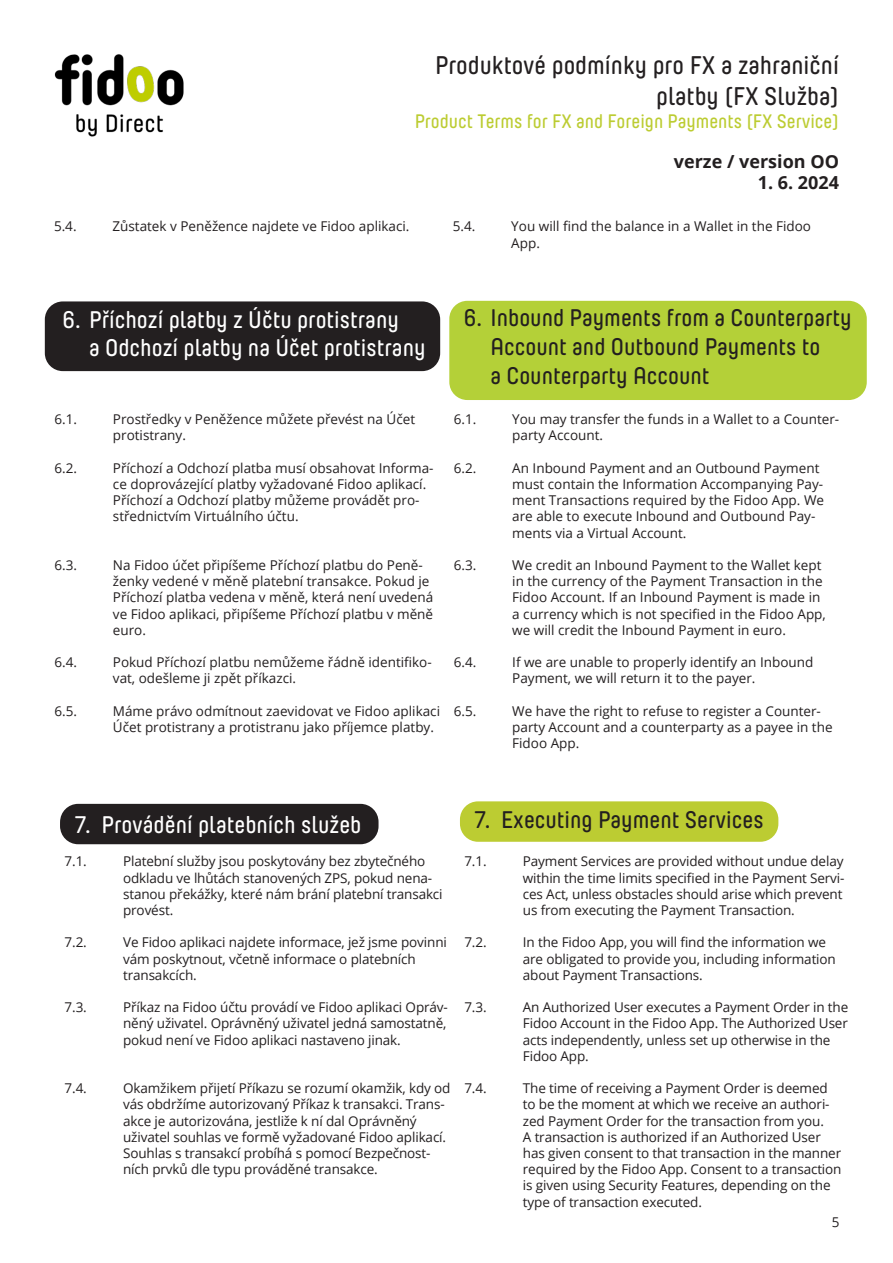
<style>
.page{position:relative;width:893px;height:1263px;background:#fff}
.page>*{position:absolute;margin:0;border:0;box-sizing:border-box;transform-origin:0 0}
.t1{font:600 25.5px/30.6px "Direct Yummo";color:#231f20;text-align:right}
.t2{font:600 24px/28.8px "Direct Yummo";color:#231f20}
.t3{font:600 24px/28.8px "Direct Yummo";color:#fff}
.t4{font:600 19.5px "Direct Yummo";color:#bccc32}
.t5{font:700 18px "Open Sans";color:#231f20}
.t6{font:13.5px/16.2px "Open Sans";letter-spacing:-.01em;color:#231f20}
</style>
<div class="page">
<img style="left:54px;top:54px;width:130px;height:83px">
<div style="left:45px;top:301px;width:395px;height:70px;background:#231f20;border-radius:18px"></div>
<div style="left:449px;top:301px;width:418px;height:99px;background:#b4d038;border-radius:18px"></div>
<div style="left:60px;top:804px;width:319px;height:40px;background:#231f20;border-radius:18px"></div>
<div style="left:460px;top:801px;width:318px;height:41px;background:#bccc32;border-radius:18px"></div>
<h1 class="t1" style="left:435px;top:51px;width:405px">Produktové podmínky pro FX a zahraniční platby (FX Služba)</h1>
<h3 class="t4" style="left:415px;top:111px;width:426px">Product Terms for FX and Foreign Payments (FX Service)</h3>
<h3 class="t5" style="left:674px;top:148px;width:167px">verze / version OO</h3>
<h3 class="t5" style="left:758px;top:170px;width:83px">1. 6. 2024</h3>
<p class="t6" style="left:54px;top:218px;width:24px">5.4.</p>
<p class="t6" style="left:112px;top:218px;width:299px">Zůstatek v Peněžence najdete ve Fidoo aplikaci.</p>
<p class="t6" style="left:453px;top:218px;width:24px">5.4.</p>
<p class="t6" style="left:511px;top:218px;width:301px">You will find the balance in a Wallet in the Fidoo<br>App.</p>
<p class="t3" style="left:89px;top:305px;width:338px;text-indent:-27px">6. Příchozí platby z Účtu protistrany<br>a Odchozí platby na Účet protistrany</p>
<p class="t2" style="left:490px;top:304px;width:363px;text-indent:-27px">6. Inbound Payments from a Counterparty<br>Account and Outbound Payments to<br>a Counterparty Account</p>
<p class="t6" style="left:454px;top:411px;width:24px">6.1.</p>
<p class="t6" style="left:512px;top:411px;width:328px">You may transfer the funds in a Wallet to a Counter&shy;party Account.</p>
<p class="t6" style="left:454px;top:459px;width:24px">6.2.</p>
<p class="t6" style="left:512px;top:459px;width:313px">An Inbound Payment and an Outbound Payment must contain the Information Accompanying Pay&shy;ment Transactions required by the Fidoo App. We are able to execute Inbound and Outbound Pay&shy;ments via a Virtual Account.</p>
<p class="t6" style="left:454px;top:557px;width:24px">6.3.</p>
<p class="t6" style="left:512px;top:557px;width:315px">We credit an Inbound Payment to the Wallet kept in the currency of the Payment Transaction in the Fidoo Account. If an Inbound Payment is made in a currency which is not specified in the Fidoo App, we will credit the Inbound Payment in euro.</p>
<p class="t6" style="left:454px;top:654px;width:24px">6.4.</p>
<p class="t6" style="left:512px;top:654px;width:303px">If we are unable to properly identify an Inbound<br>Payment, we will return it to the payer.</p>
<p class="t6" style="left:454px;top:702px;width:24px">6.5.</p>
<p class="t6" style="left:512px;top:702px;width:322px">We have the right to refuse to register a Counter&shy;party Account and a counterparty as a payee in the<br>Fidoo App.</p>
<p class="t6" style="left:54px;top:411px;width:24px">6.1.</p>
<p class="t6" style="left:113px;top:411px;width:304px">Prostředky v Peněžence můžete převést na Účet protistrany.</p>
<p class="t6" style="left:54px;top:459px;width:24px">6.2.</p>
<p class="t6" style="left:113px;top:459px;width:322px">Příchozí a Odchozí platba musí obsahovat Informa&shy;ce doprovázející platby vyžadované Fidoo aplikací.<br>Příchozí a Odchozí platby můžeme provádět pro&shy;střednictvím Virtuálního účtu.</p>
<p class="t6" style="left:54px;top:557px;width:24px">6.3.</p>
<p class="t6" style="left:113px;top:557px;width:322px">Na Fidoo účet připíšeme Příchozí platbu do Peně&shy;ženky vedené v měně platební transakce. Pokud je Příchozí platba vedena v měně, která není uvedená ve Fidoo aplikaci, připíšeme Příchozí platbu v měně euro.</p>
<p class="t6" style="left:54px;top:654px;width:24px">6.4.</p>
<p class="t6" style="left:113px;top:654px;width:320px">Pokud Příchozí platbu nemůžeme řádně identifiko&shy;vat, odešleme ji zpět příkazci.</p>
<p class="t6" style="left:54px;top:702px;width:24px">6.5.</p>
<p class="t6" style="left:113px;top:702px;width:329px">Máme právo odmítnout zaevidovat ve Fidoo aplikaci<br>Účet protistrany a protistranu jako příjemce platby.</p>
<p class="t3" style="left:75px;top:811px;width:288px">7. Provádění platebních služeb</p>
<p class="t6" style="left:65px;top:853px;width:24px">7.1.</p>
<p class="t6" style="left:123px;top:853px;width:321px">Platební služby jsou poskytovány bez zbytečného odkladu ve lhůtách stanovených ZPS, pokud nena&shy;stanou překážky, které nám brání platební transakci provést.</p>
<p class="t6" style="left:65px;top:934px;width:24px">7.2.</p>
<p class="t6" style="left:123px;top:934px;width:325px">Ve Fidoo aplikaci najdete informace, jež jsme povinni vám poskytnout, včetně informace o platebních transakcích.</p>
<p class="t6" style="left:65px;top:999px;width:24px">7.3.</p>
<p class="t6" style="left:123px;top:999px;width:326px;text-align:justify">Příkaz na Fidoo účtu provádí ve Fidoo aplikaci Opráv&shy;něný uživatel. Oprávněný uživatel jedná samostatně, pokud není ve Fidoo aplikaci nastaveno jinak.</p>
<p class="t6" style="left:65px;top:1080px;width:24px">7.4.</p>
<p class="t6" style="left:123px;top:1080px;width:329px">Okamžikem přijetí Příkazu se rozumí okamžik, kdy od vás obdržíme autorizovaný Příkaz k transakci. Trans&shy;akce je autorizována, jestliže k ní dal Oprávněný uživatel souhlas ve formě vyžadované Fidoo aplikací.<br>Souhlas s transakcí probíhá s pomocí Bezpečnost&shy;ních prvků dle typu prováděné transakce.</p>
<p class="t2" style="left:475px;top:806px;width:291px">7. Executing Payment Services</p>
<p class="t6" style="left:464px;top:853px;width:24px">7.1.</p>
<p class="t6" style="left:523px;top:853px;width:323px">Payment Services are provided without undue delay within the time limits specified in the Payment Servi&shy;ces Act, unless obstacles should arise which prevent us from executing the Payment Transaction.</p>
<p class="t6" style="left:464px;top:934px;width:24px">7.2.</p>
<p class="t6" style="left:523px;top:934px;width:314px">In the Fidoo App, you will find the information we are obligated to provide you, including information about Payment Transactions.</p>
<p class="t6" style="left:464px;top:999px;width:24px">7.3.</p>
<p class="t6" style="left:523px;top:999px;width:327px">An Authorized User executes a Payment Order in the Fidoo Account in the Fidoo App. The Authorized User acts independently, unless set up otherwise in the Fidoo App.</p>
<p class="t6" style="left:464px;top:1080px;width:24px">7.4.</p>
<p class="t6" style="left:523px;top:1080px;width:320px">The time of receiving a Payment Order is deemed to be the moment at which we receive an authori&shy;zed Payment Order for the transaction from you.<br>A transaction is authorized if an Authorized User has given consent to that transaction in the manner required by the Fidoo App. Consent to a transaction is given using Security Features, depending on the type of transaction executed.</p>
<p class="t6" style="left:832px;top:1213px;width:9px">5</p>
</div>
